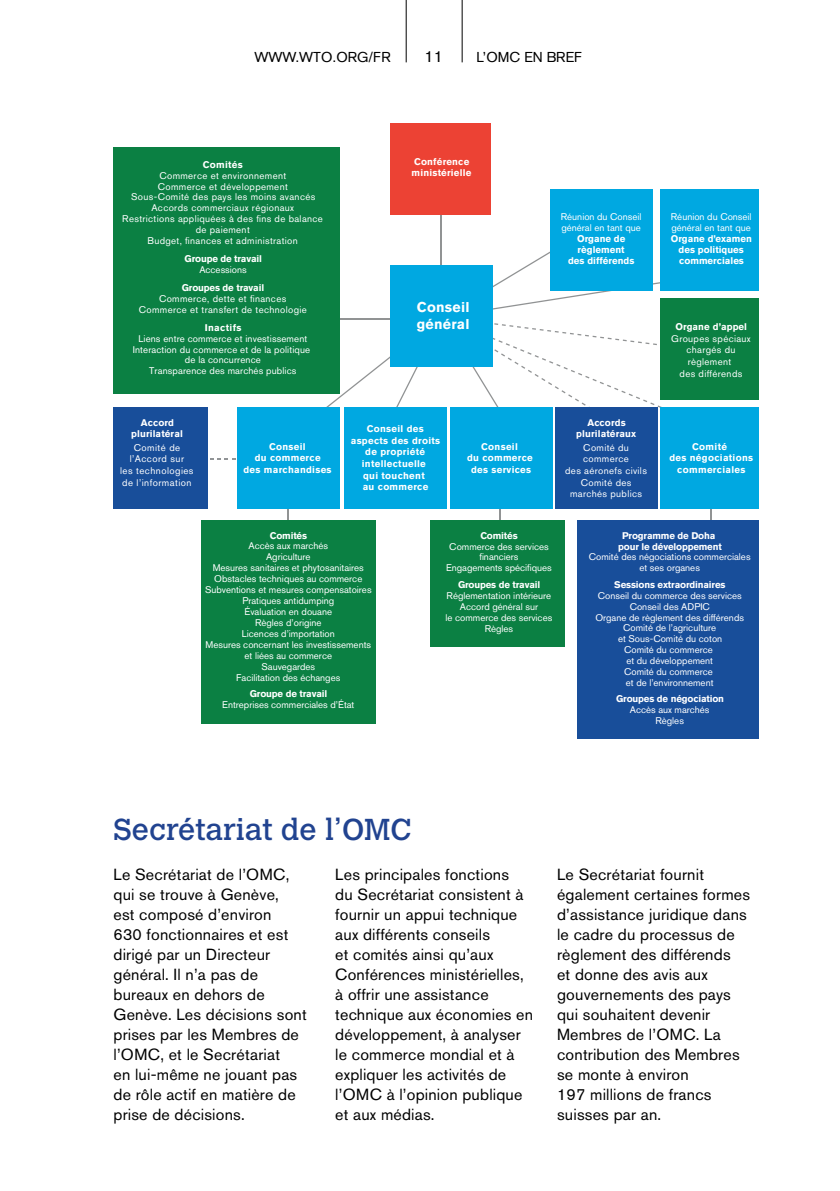
<style>
.page{position:relative;width:840px;height:1191px;background:#fff}
.page>*{position:absolute;margin:0;border:0;box-sizing:border-box;transform-origin:0 0}
.t1{font:30px "Calvert MT Std";color:#214390}
.t2{font:16px/20px "Akzidenz Grotesk BE";letter-spacing:.01em;color:#000}
.t3{font:700 14.2px/17px "Akzidenz Grotesk BE";letter-spacing:.02em;color:#fff}
.t4{font:14px "Akzidenz Grotesk";color:#000}
.t5{font:9.6px/11px "Akzidenz Grotesk BE";color:#fff;text-align:center}
.t6{font:9.6px/11.6px "Akzidenz Grotesk BE";letter-spacing:.035em;color:#fff;text-align:center}
.t7{font:700 9.6px/11.6px "Akzidenz Grotesk BE";letter-spacing:.03em;color:#fff;text-align:center}
.t8{font:700 9.6px/11px "Akzidenz Grotesk BE";letter-spacing:-.015em;color:#fff;text-align:center}
.t9{font:700 9.6px/11px "Akzidenz Grotesk BE";letter-spacing:.01em;color:#fff;text-align:center}
.t10{font:9.6px/11.6px "Akzidenz Grotesk BE";letter-spacing:.045em;color:#fff;text-align:center}
.t11{font:700 9.6px "Akzidenz Grotesk BE";letter-spacing:.035em;color:#fff}
.t12{font:9.6px "Akzidenz Grotesk BE";color:#074e88}
</style>
<div class="page">
<div style="left:659px;top:189px;width:98px;height:102px;background:#00a8e1"></div>
<hr style="left:498px;top:500px;width:2px;height:29px;background:#919394">
<div style="left:450px;top:407px;width:101px;height:102px;background:#00a8e1"></div>
<div style="left:344px;top:407px;width:102px;height:102px;background:#00a8e1"></div>
<div style="left:577px;top:520px;width:180px;height:219px;background:#184e9a"></div>
<hr style="left:440px;top:215px;width:2px;height:64px;background:#919394">
<div style="left:390px;top:124px;width:101px;height:91px;background:#ec4234"></div>
<svg style="left:210px;top:459px;width:28px;height:1px"></svg>
<hr style="left:287px;top:500px;width:2px;height:29px;background:#919394">
<svg style="left:310px;top:229px;width:352px;height:191px"></svg>
<div style="left:390px;top:265px;width:102px;height:102px;background:#00a8e1"></div>
<div style="left:659px;top:298px;width:98px;height:102px;background:#0b8043"></div>
<div style="left:113px;top:407px;width:95px;height:102px;background:#184e9a"></div>
<div style="left:555px;top:407px;width:102px;height:102px;background:#184e9a"></div>
<div style="left:238px;top:407px;width:102px;height:102px;background:#00a8e1"></div>
<div style="left:659px;top:407px;width:98px;height:102px;background:#00a8e1"></div>
<div style="left:430px;top:520px;width:135px;height:127px;background:#0b8043"></div>
<div style="left:201px;top:520px;width:174px;height:203px;background:#0b8043"></div>
<div style="left:113px;top:148px;width:227px;height:245px;background:#0b8043"></div>
<div style="left:549px;top:189px;width:102px;height:102px;background:#00a8e1"></div>
<hr style="left:405px;top:0;width:1px;height:62px;background:#000">
<hr style="left:461px;top:0;width:1px;height:62px;background:#000">
<h3 class="t4" style="left:254px;top:49px;width:138px">WWW.WTO.ORG/FR</h3>
<h2 class="t2" style="left:424px;top:47px;width:20px">11</h2>
<h3 class="t4" style="left:476px;top:49px;width:108px">L’OMC EN BREF</h3>
<p class="t7" style="left:203px;top:158px;width:41px">Comités</p>
<p class="t6" style="left:122px;top:170px;width:202px;line-height:11px">Commerce et environnement<br>Commerce et développement<br>Sous-Comité des pays les moins avancés<br>Accords commerciaux régionaux<br>Restrictions appliquées à des fins de balance de paiement<br>Budget, finances et administration</p>
<p class="t8" style="left:184px;top:253px;width:79px">Groupe de travail</p>
<p class="t5" style="left:199px;top:264px;width:49px">Accessions</p>
<p class="t8" style="left:182px;top:282px;width:84px">Groupes de travail</p>
<p class="t6" style="left:139px;top:293px;width:169px;line-height:11px">Commerce, dette et finances<br>Commerce et transfert de technologie</p>
<p class="t11" style="left:204px;top:322px;width:38px">Inactifs</p>
<p class="t5" style="left:133px;top:333px;width:179px">Liens entre commerce et investissement Interaction du commerce et de la politique de la concurrence<br>Transparence des marchés publics</p>
<p class="t9" style="left:131px;top:416px;width:53px;line-height:11.6px">Accord plurilatéral</p>
<p class="t10" style="left:120px;top:441px;width:75px">Comité de l’Accord sur<br>les technologies de l’information</p>
<p class="t12" style="left:178px;top:428px;width:4px">:</p>
<p class="t7" style="left:243px;top:440px;width:90px">Conseil<br>du commerce<br>des marchandises</p>
<p class="t9" style="left:411px;top:157px;width:61px;line-height:10.2px;text-align:left">Conférence ministérielle</p>
<h3 class="t3" style="left:416px;top:299px;width:54px">Conseil général</h3>
<p class="t7" style="left:350px;top:423px;width:91px">Conseil des aspects des droits de propriété intellectuelle<br>qui touchent<br>au commerce</p>
<p class="t7" style="left:467px;top:440px;width:67px">Conseil<br>du commerce des services</p>
<p class="t5" style="left:560px;top:211px;width:82px;text-align:left">Réunion du Conseil général en tant que</p>
<p class="t9" style="left:567px;top:233px;width:68px">Organe de règlement<br>des différends</p>
<p class="t5" style="left:670px;top:211px;width:82px;text-align:left">Réunion du Conseil général en tant que</p>
<p class="t9" style="left:670px;top:233px;width:83px">Organe d’examen des politiques commerciales</p>
<p class="t9" style="left:576px;top:416px;width:61px;line-height:11.6px">Accords plurilatéraux</p>
<p class="t6" style="left:565px;top:441px;width:83px">Comité du commerce<br>des aéronefs civils<br>Comité des marchés publics</p>
<p class="t9" style="left:675px;top:321px;width:73px">Organe d’appel</p>
<p class="t6" style="left:670px;top:333px;width:81px">Groupes spéciaux chargés du règlement<br>des différends</p>
<p class="t7" style="left:669px;top:440px;width:85px">Comité<br>des négociations commerciales</p>
<p class="t8" style="left:269px;top:530px;width:39px">Comités</p>
<p class="t5" style="left:205px;top:540px;width:168px">Accès aux marchés<br>Agriculture<br>Mesures sanitaires et phytosanitaires<br>Obstacles techniques au commerce<br>Subventions et mesures compensatoires<br>Pratiques antidumping<br>Évaluation en douane<br>Règles d’origine<br>Licences d’importation<br>Mesures concernant les investissements et liées au commerce<br>Sauvegardes<br>Facilitation des échanges</p>
<p class="t8" style="left:250px;top:688px;width:79px">Groupe de travail</p>
<p class="t5" style="left:222px;top:699px;width:134px">Entreprises commerciales d’État</p>
<p class="t8" style="left:480px;top:530px;width:39px">Comités</p>
<p class="t5" style="left:446px;top:540px;width:107px">Commerce des services financiers<br>Engagements spécifiques</p>
<p class="t8" style="left:458px;top:579px;width:84px">Groupes de travail</p>
<p class="t5" style="left:445px;top:590px;width:108px">Réglementation intérieure<br>Accord général sur<br>le commerce des services<br>Règles</p>
<p class="t8" style="left:617px;top:530px;width:105px">Programme de Doha pour le développement</p>
<p class="t5" style="left:588px;top:551px;width:163px">Comité des négociations commerciales et ses organes</p>
<p class="t8" style="left:614px;top:579px;width:113px">Sessions extraordinaires</p>
<p class="t5" style="left:595px;top:590px;width:150px">Conseil du commerce des services<br>Conseil des ADPIC<br>Organe de règlement des différends<br>Comité de l’agriculture<br>et Sous-Comité du coton<br>Comité du commerce<br>et du développement<br>Comité du commerce<br>et de l’environnement</p>
<p class="t8" style="left:615px;top:693px;width:109px">Groupes de négociation</p>
<p class="t5" style="left:629px;top:704px;width:81px">Accès aux marchés<br>Règles</p>
<h1 class="t1" style="left:113px;top:812px;width:299px">Secrétariat de l’OMC</h1>
<p class="t2" style="left:113px;top:864px;width:195px">Le Secrétariat de l’OMC, qui se trouve à Genève,<br>est composé d’environ<br>630 fonctionnaires et est dirigé par un Directeur général. Il n’a pas de bureaux en dehors de<br>Genève. Les décisions sont prises par les Membres de l’OMC, et le Secrétariat<br>en lui-même ne jouant pas de rôle actif en matière de prise de décisions.</p>
<p class="t2" style="left:335px;top:864px;width:199px">Les principales fonctions<br>du Secrétariat consistent à fournir un appui technique aux différents conseils<br>et comités ainsi qu’aux<br>Conférences ministérielles, à offrir une assistance technique aux économies en développement, à analyser le commerce mondial et à expliquer les activités de l’OMC à l’opinion publique et aux médias.</p>
<p class="t2" style="left:556px;top:864px;width:194px">Le Secrétariat fournit également certaines formes d’assistance juridique dans le cadre du processus de règlement des différends<br>et donne des avis aux gouvernements des pays qui souhaitent devenir<br>Membres de l’OMC. La contribution des Membres se monte à environ<br>197 millions de francs suisses par an.</p>
</div>
